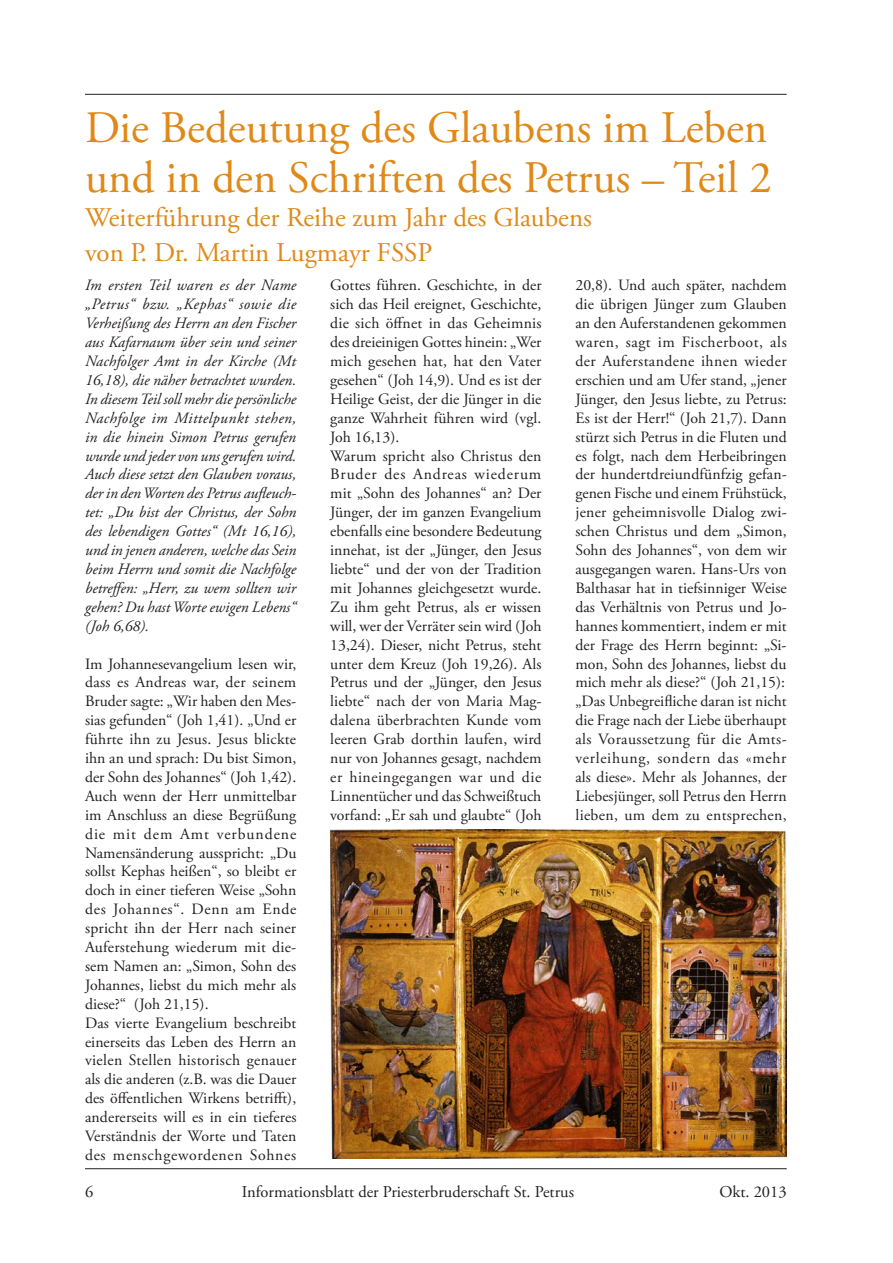
<style>
.page{position:relative;width:893px;height:1263px;background:#fff}
.page>*{position:absolute;margin:0;border:0;box-sizing:border-box;transform-origin:0 0}
.t1{font:45px/49.5px "Adobe Garamond Pro";color:#e08918}
.t2{font:27px/34.5px "Adobe Garamond Pro";color:#e08918}
.t3{font:16.5px "Adobe Garamond Pro";color:#231f20}
.t4{font:15.75px/18.9px "Adobe Garamond Pro";color:#231f20}
.t5{font:italic 15.75px/18.9px "Adobe Garamond Pro";color:#231f20;text-align:justify}
</style>
<div class="page">
<hr style="left:85px;top:1168px;width:702px;height:1px;background:#231f20">
<hr style="left:85px;top:94px;width:702px;height:1px;background:#231f20">
<img style="left:330px;top:829px;width:457px;height:329px">
<h1 class="t1" style="left:85px;top:105px;width:688px">Die Bedeutung des Glaubens im Leben und in den Schriften des Petrus – Teil 2</h1>
<h2 class="t2" style="left:85px;top:201px;width:508px">Weiterführung der Reihe zum Jahr des Glaubens von P. Dr. Martin Lugmayr FSSP</h2>
<p class="t5" style="left:85px;top:276px;width:213px">Im ersten Teil waren es der Name „Petrus“ bzw. „Kephas“ sowie die Verheißung des Herrn an den Fischer aus Kafarnaum über sein und seiner Nachfolger Amt in der Kirche (Mt 16,18), die näher betrachtet wurden.<br>In diesem Teil soll mehr die persönliche Nachfolge im Mittelpunkt stehen, in die hinein Simon Petrus gerufen wurde und jeder von uns gerufen wird.<br>Auch diese setzt den Glauben voraus, der in den Worten des Petrus aufleuch&shy;tet: „Du bist der Christus, der Sohn des lebendigen Gottes“ (Mt 16,16), und in jenen anderen, welche das Sein beim Herrn und somit die Nachfolge betreffen: „Herr, zu wem sollten wir gehen? Du hast Worte ewigen Lebens“ (Joh 6,68).</p>
<p class="t4" style="left:85px;top:655px;width:213px">Im Johannesevangelium lesen wir, dass es Andreas war, der seinem<br>Bruder sagte: „Wir haben den Mes&shy;sias gefunden“ (Joh 1,41). „Und er führte ihn zu Jesus. Jesus blickte ihn an und sprach: Du bist Simon, der Sohn des Johannes“ (Joh 1,42).<br>Auch wenn der Herr unmittelbar im Anschluss an diese Begrüßung die mit dem Amt verbundene<br>Namensänderung ausspricht: „Du sollst Kephas heißen“, so bleibt er doch in einer tieferen Weise „Sohn des Johannes“. Denn am Ende spricht ihn der Herr nach seiner<br>Auferstehung wiederum mit die&shy;sem Namen an: „Simon, Sohn des<br>Johannes, liebst du mich mehr als diese?“ (Joh 21,15).<br>Das vierte Evangelium beschreibt einerseits das Leben des Herrn an vielen Stellen historisch genauer als die anderen (z.B. was die Dauer des öffentlichen Wirkens betrifft), andererseits will es in ein tieferes<br>Verständnis der Worte und Taten des menschgewordenen Sohnes</p>
<p class="t4" style="left:330px;top:277px;width:213px">Gottes führen. Geschichte, in der sich das Heil ereignet, Geschichte, die sich öffnet in das Geheimnis des dreieinigen Gottes hinein: „Wer mich gesehen hat, hat den Vater gesehen“ (Joh 14,9). Und es ist der<br>Heilige Geist, der die Jünger in die ganze Wahrheit führen wird (vgl.<br>Joh 16,13).<br>Warum spricht also Christus den<br>Bruder des Andreas wiederum mit „Sohn des Johannes“ an? Der<br>Jünger, der im ganzen Evangelium ebenfalls eine besondere Bedeutung innehat, ist der „Jünger, den Jesus liebte“ und der von der Tradition mit Johannes gleichgesetzt wurde.<br>Zu ihm geht Petrus, als er wissen will, wer der Verräter sein wird (Joh<br>13,24). Dieser, nicht Petrus, steht unter dem Kreuz (Joh 19,26). Als<br>Petrus und der „Jünger, den Jesus liebte“ nach der von Maria Mag&shy;dalena überbrachten Kunde vom leeren Grab dorthin laufen, wird nur von Johannes gesagt, nachdem er hineingegangen war und die<br>Linnentücher und das Schweißtuch vorfand: „Er sah und glaubte“ (Joh</p>
<p class="t4" style="left:575px;top:277px;width:213px;text-align:justify">20,8). Und auch später, nachdem die übrigen Jünger zum Glauben an den Auferstandenen gekommen waren, sagt im Fischerboot, als der Auferstandene ihnen wieder erschien und am Ufer stand, „jener Jünger, den Jesus liebte, zu Petrus:<br>Es ist der Herr!“ (Joh 21,7). Dann stürzt sich Petrus in die Fluten und es folgt, nach dem Herbeibringen der hundertdreiundfünfzig gefan&shy;genen Fische und einem Frühstück, jener geheimnisvolle Dialog zwi&shy;schen Christus und dem „Simon, Sohn des Johannes“, von dem wir ausgegangen waren. Hans-Urs von Balthasar hat in tiefsinniger Weise das Verhältnis von Petrus und Jo&shy;hannes kommentiert, indem er mit der Frage des Herrn beginnt: „Si&shy;mon, Sohn des Johannes, liebst du mich mehr als diese?“ (Joh 21,15): „Das Unbegreifliche daran ist nicht die Frage nach der Liebe überhaupt als Voraussetzung für die Amts&shy;verleihung, sondern das «mehr als diese». Mehr als Johannes, der Liebesjünger, soll Petrus den Herrn lieben, um dem zu entsprechen,</p>
<p class="t3" style="left:85px;top:1181px;width:10px">6</p>
<p class="t3" style="left:242px;top:1181px;width:334px">Informationsblatt der Priesterbruderschaft St. Petrus</p>
<p class="t3" style="left:719px;top:1181px;width:69px">Okt. 2013</p>
</div>
